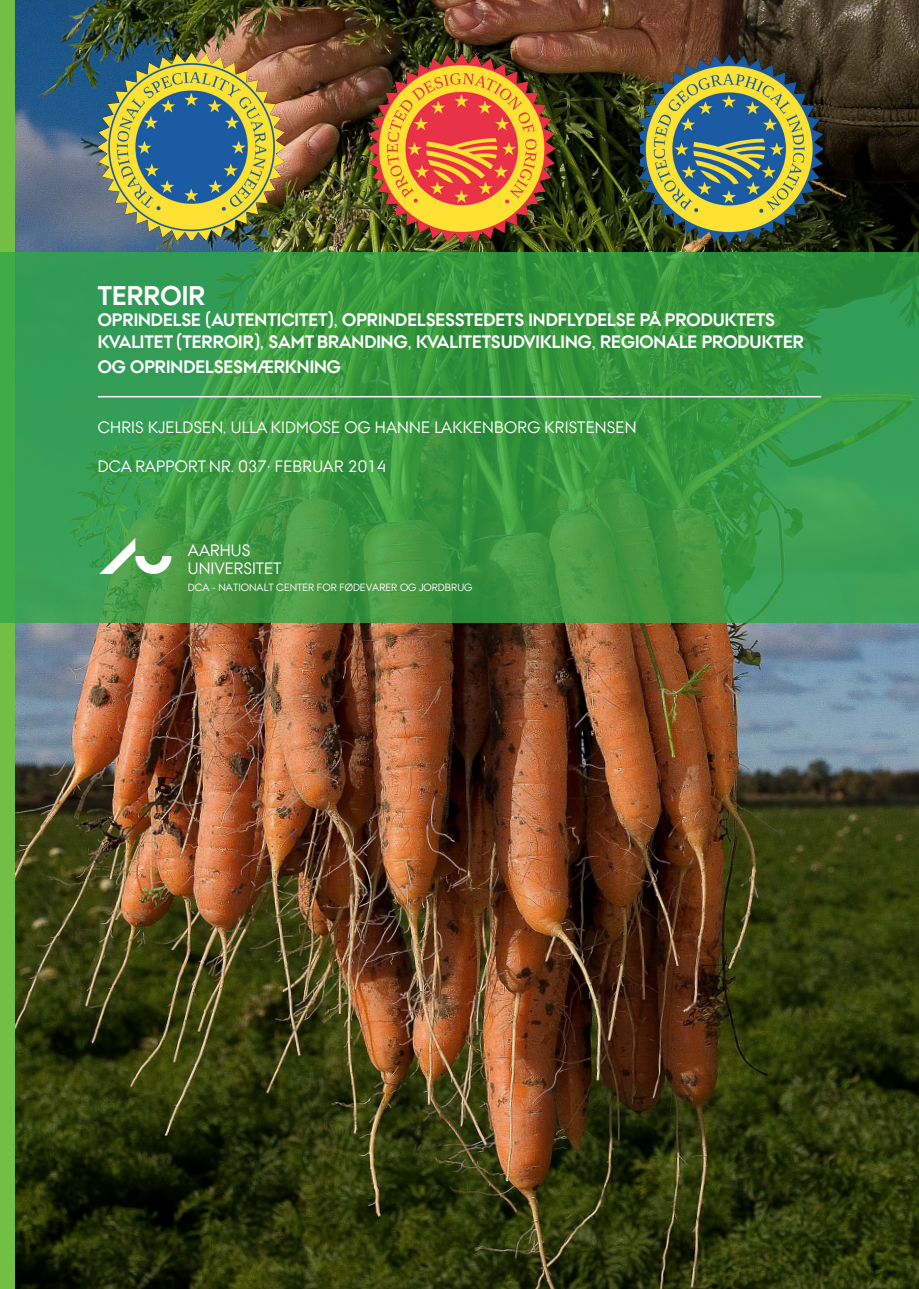
<style>
.page{position:relative;width:919px;height:1289px;background:#fff}
.page>*{position:absolute;margin:0;border:0;box-sizing:border-box;transform-origin:0 0}
.t1{font:700 27px "AU Passata";color:#fff}
.t2{font:700 18px/21.6px "AU Passata";color:#fff}
.Forfattere{font:16.5px/18px "AU Passata";letter-spacing:.01em;color:#fff}
.t3{font:10.5px "AU Passata";color:#fff}
.s1{font-family:"AU Peto";font-size:36px}
</style>
<div class="page">
<img style="left:14px;top:0;width:904px;height:1288px">
<div style="left:0;top:0;width:14px;height:1288px;background:#71bf44"></div>
<svg style="left:13px;top:252px;width:905px;height:370px;background:#399946"></svg>
<div style="left:0;top:252px;width:13px;height:370px;background:#3dac44"></div>
<hr style="left:98px;top:396px;width:723px;height:1px;background:#fff">
<img style="left:97px;top:52px;width:187px;height:188px">
<img style="left:641px;top:55px;width:181px;height:187px">
<img style="left:368px;top:54px;width:187px;height:187px">
<p class="t1" style="left:98px;top:280px;width:109px">TERROIR</p>
<p class="t2" style="left:98px;top:309px;width:707px">OPRINDELSE (AUTENTICITET), OPRINDELSESSTEDETS INDFLYDELSE PÅ PRODUKTETS<br>KVALITET (TERROIR), SAMT BRANDING, KVALITETSUDVIKLING, REGIONALE PRODUKTER</p>
<p class="t2" style="left:98px;top:356px;width:244px">OG OPRINDELSESMÆRKNING</p>
<p class="Forfattere" style="left:98px;top:418px;width:540px">CHRIS KJELDSEN, ULLA KIDMOSE OG HANNE LAKKENBORG KRISTENSEN</p>
<p class="Forfattere" style="left:98px;top:457px;width:290px">DCA RAPPORT NR. 037· FEBRUAR 2014</p>
<p class="Forfattere" style="left:99px;top:541px;width:184px;text-indent:88px">AARHUS<br><span class="s1">AU</span> UNIVERSITET</p>
<p class="t3" style="left:188px;top:581px;width:286px">DCA - NATIONALT CENTER FOR FØDEVARER OG JORDBRUG</p>
</div>
